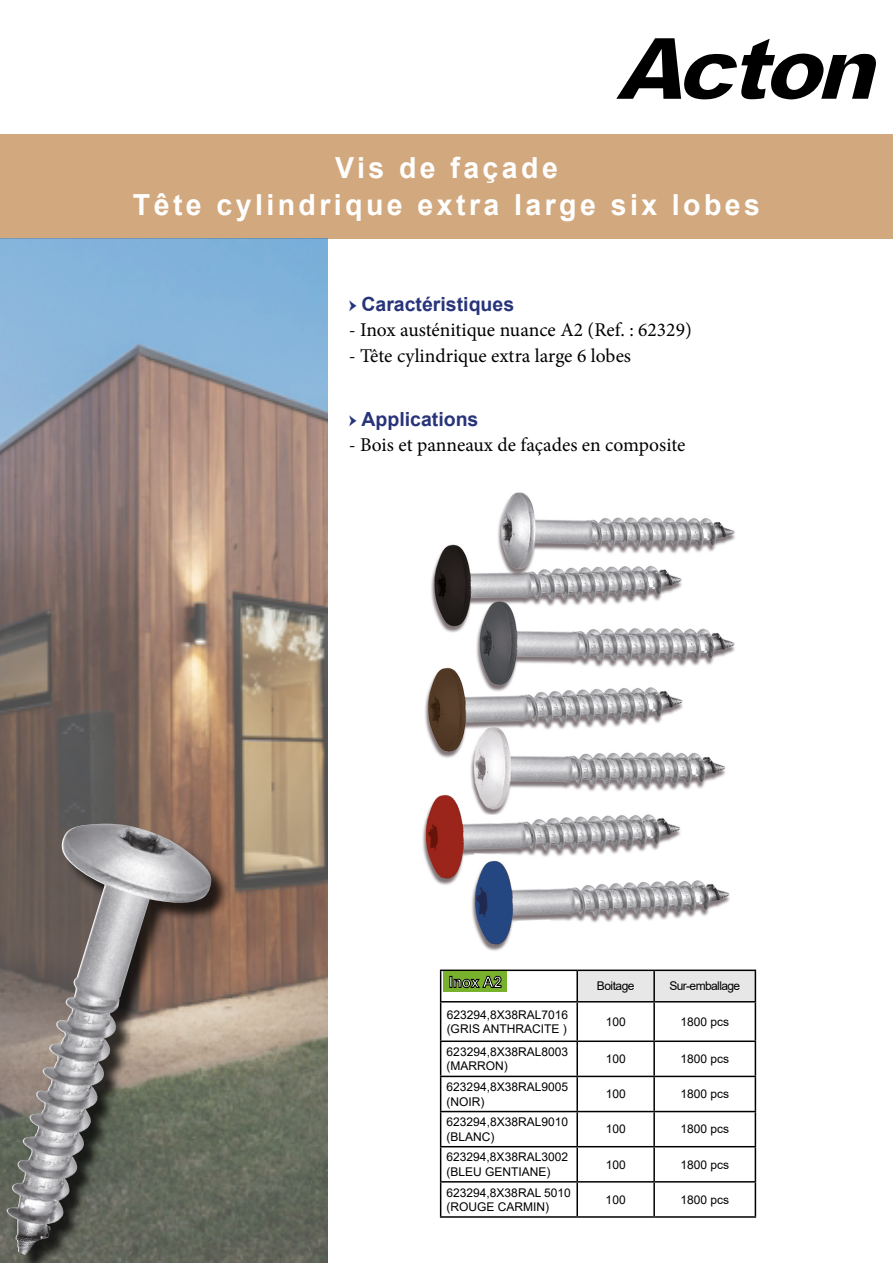
<style>
.page{position:relative;width:893px;height:1263px;background:#fff}
.page>*{position:absolute;margin:0;border:0;box-sizing:border-box;transform-origin:0 0}
.t1{font:700 29.1px/37.5px "Arial";letter-spacing:.12em;color:#fff;text-align:center}
.t2{font:19.5px "Minion Pro";color:#000}
.t3{font:700 19.5px "Arial";color:#28347a}
.t4{font:700 15.45px "Arial";color:#fff;scale:.96 1}
.t5{font:12px/14.4px "Arial";color:#000}
.t6{font:12px "Arial";letter-spacing:-.05em;color:#000}
.t7{font:12px "Arial";letter-spacing:-.04em;color:#000}
.s1{font-family:"Minion Pro";font-weight:400}
</style>
<div class="page">
<svg style="left:616px;top:38px;width:260px;height:61px"></svg>
<div style="left:0;top:134px;width:893px;height:104px;background:#d2a87e"></div>
<img style="left:0;top:238px;width:327px;height:1025px">
<div style="left:10px;top:826px;width:219px;height:437px;background:#000;opacity:.75"></div>
<img style="left:6px;top:824px;width:205px;height:431px">
<svg style="left:578px;top:971px;width:177px;height:245px"></svg>
<hr style="left:440px;top:969px;width:137px;height:2px;background:#000">
<hr style="left:440px;top:971px;width:1px;height:30px;background:#000">
<hr style="left:577px;top:969px;width:77px;height:2px;background:#000">
<hr style="left:576px;top:971px;width:2px;height:30px;background:#000">
<hr style="left:654px;top:969px;width:102px;height:2px;background:#000">
<hr style="left:653px;top:971px;width:2px;height:30px;background:#000">
<hr style="left:755px;top:971px;width:1px;height:30px;background:#000">
<hr style="left:440px;top:1001px;width:137px;height:1px;background:#000">
<hr style="left:440px;top:1002px;width:1px;height:38px;background:#000">
<hr style="left:577px;top:1001px;width:77px;height:1px;background:#000">
<hr style="left:576px;top:1002px;width:2px;height:38px;background:#000">
<hr style="left:654px;top:1001px;width:102px;height:1px;background:#000">
<hr style="left:653px;top:1002px;width:2px;height:38px;background:#000">
<hr style="left:755px;top:1002px;width:1px;height:38px;background:#000">
<hr style="left:440px;top:1040px;width:137px;height:2px;background:#000">
<hr style="left:440px;top:1042px;width:1px;height:34px;background:#000">
<hr style="left:577px;top:1040px;width:77px;height:2px;background:#000">
<hr style="left:576px;top:1042px;width:2px;height:34px;background:#000">
<hr style="left:654px;top:1040px;width:102px;height:2px;background:#000">
<hr style="left:653px;top:1042px;width:2px;height:34px;background:#000">
<hr style="left:755px;top:1042px;width:1px;height:34px;background:#000">
<hr style="left:440px;top:1076px;width:137px;height:1px;background:#000">
<hr style="left:440px;top:1077px;width:1px;height:34px;background:#000">
<hr style="left:577px;top:1076px;width:77px;height:1px;background:#000">
<hr style="left:576px;top:1077px;width:2px;height:34px;background:#000">
<hr style="left:654px;top:1076px;width:102px;height:1px;background:#000">
<hr style="left:653px;top:1077px;width:2px;height:34px;background:#000">
<hr style="left:755px;top:1077px;width:1px;height:34px;background:#000">
<hr style="left:440px;top:1111px;width:137px;height:1px;background:#000">
<hr style="left:440px;top:1112px;width:1px;height:34px;background:#000">
<hr style="left:577px;top:1111px;width:77px;height:1px;background:#000">
<hr style="left:576px;top:1112px;width:2px;height:34px;background:#000">
<hr style="left:654px;top:1111px;width:102px;height:1px;background:#000">
<hr style="left:653px;top:1112px;width:2px;height:34px;background:#000">
<hr style="left:755px;top:1112px;width:1px;height:34px;background:#000">
<hr style="left:440px;top:1146px;width:137px;height:1px;background:#000">
<hr style="left:440px;top:1147px;width:1px;height:34px;background:#000">
<hr style="left:577px;top:1146px;width:77px;height:1px;background:#000">
<hr style="left:576px;top:1147px;width:2px;height:34px;background:#000">
<hr style="left:654px;top:1146px;width:102px;height:1px;background:#000">
<hr style="left:653px;top:1147px;width:2px;height:34px;background:#000">
<hr style="left:755px;top:1147px;width:1px;height:34px;background:#000">
<hr style="left:440px;top:1181px;width:137px;height:1px;background:#000">
<hr style="left:440px;top:1182px;width:1px;height:34px;background:#000">
<hr style="left:577px;top:1181px;width:77px;height:1px;background:#000">
<hr style="left:576px;top:1182px;width:2px;height:34px;background:#000">
<hr style="left:654px;top:1181px;width:102px;height:1px;background:#000">
<hr style="left:653px;top:1182px;width:2px;height:34px;background:#000">
<hr style="left:755px;top:1182px;width:1px;height:34px;background:#000">
<hr style="left:440px;top:1216px;width:137px;height:2px;background:#000">
<hr style="left:577px;top:1216px;width:77px;height:2px;background:#000">
<hr style="left:654px;top:1216px;width:102px;height:2px;background:#000">
<div style="left:443px;top:972px;width:64px;height:20px;background:#78b12b"></div>
<svg style="left:450px;top:976px;width:51px;height:12px"></svg>
<img style="left:422px;top:492px;width:313px;height:459px">
<h1 class="t1" style="left:133px;top:149px;width:629px">Vis de façade<br>Tête cylindrique extra large six lobes</h1>
<h2 class="t3" style="left:349px;top:290px;width:167px"><span class="s1">→</span> Caractéristiques</h2>
<h2 class="t2" style="left:349px;top:317px;width:345px">- Inox austénitique nuance A2 (Ref. : 62329)</h2>
<h2 class="t2" style="left:349px;top:343px;width:284px">- Tête cylindrique extra large 6 lobes</h2>
<h2 class="t3" style="left:349px;top:405px;width:131px"><span class="s1">→</span> Applications</h2>
<h2 class="t2" style="left:349px;top:432px;width:338px">- Bois et panneaux de façades en composite</h2>
<p class="t4" style="left:449px;top:972px;width:57px">Inox A2</p>
<p class="t7" style="left:597px;top:978px;width:39px">Boitage</p>
<p class="t6" style="left:669px;top:978px;width:72px">Sur-emballage</p>
<p class="t5" style="left:447px;top:1007px;width:123px">623294,8X38RAL7016 (GRIS ANTHRACITE )</p>
<p class="t5" style="left:606px;top:1014px;width:22px">100</p>
<p class="t5" style="left:680px;top:1014px;width:50px">1800 pcs</p>
<p class="t5" style="left:447px;top:1044px;width:123px">623294,8X38RAL8003 (MARRON)</p>
<p class="t5" style="left:606px;top:1052px;width:22px">100</p>
<p class="t5" style="left:680px;top:1052px;width:50px">1800 pcs</p>
<p class="t5" style="left:447px;top:1080px;width:123px">623294,8X38RAL9005 (NOIR)</p>
<p class="t5" style="left:606px;top:1087px;width:22px">100</p>
<p class="t5" style="left:680px;top:1087px;width:50px">1800 pcs</p>
<p class="t5" style="left:447px;top:1115px;width:123px">623294,8X38RAL9010 (BLANC)</p>
<p class="t5" style="left:606px;top:1122px;width:22px">100</p>
<p class="t5" style="left:680px;top:1122px;width:50px">1800 pcs</p>
<p class="t5" style="left:447px;top:1150px;width:123px">623294,8X38RAL3002 (BLEU GENTIANE)</p>
<p class="t5" style="left:606px;top:1157px;width:22px">100</p>
<p class="t5" style="left:680px;top:1157px;width:50px">1800 pcs</p>
<p class="t5" style="left:447px;top:1185px;width:126px">623294,8X38RAL 5010 (ROUGE CARMIN)</p>
<p class="t5" style="left:606px;top:1192px;width:22px">100</p>
<p class="t5" style="left:680px;top:1192px;width:50px">1800 pcs</p>
</div>
